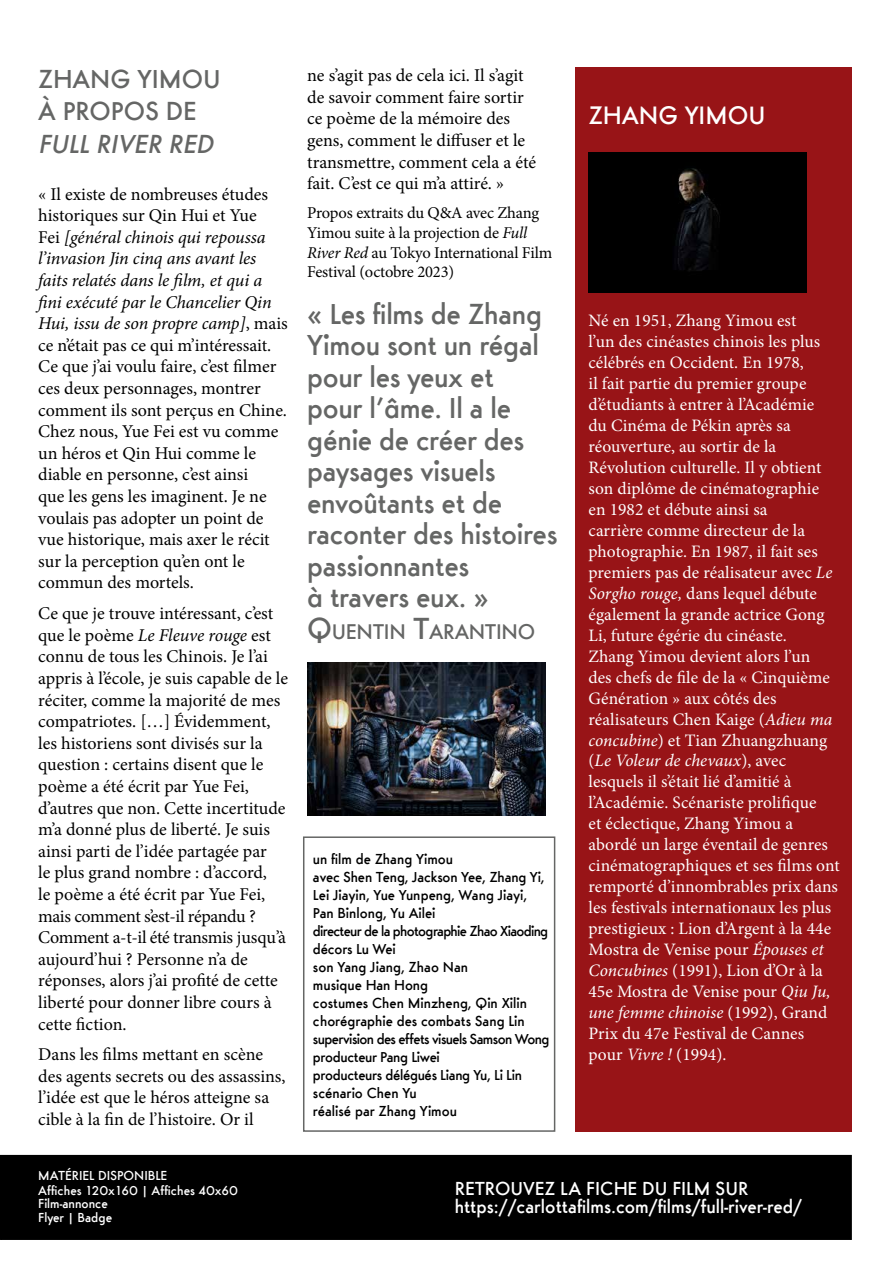
<style>
.page{position:relative;width:893px;height:1263px;background:#fff}
.page>*{position:absolute;margin:0;border:0;box-sizing:border-box;transform-origin:0 0}
.t1{font:500 30px/31.5px "Futura Ridendo";letter-spacing:-.01em;color:#656665}
.t2{font:500 27px/32.4px "Futura Ridendo";color:#656665}
.t3{font:italic 500 27px "Futura Ridendo";color:#656665}
.t4{font:500 26.25px "Futura Ridendo";color:#fff}
.t5{font:500 22.05px "Futura Ridendo";letter-spacing:-.015em;color:#656665}
.t6{font:500 19.5px/18px "Futura Ridendo";color:#fff}
.t7{font:18px/21.6px "Minion Pro";color:#000}
.t8{font:17.4px/21px "Minion Pro";letter-spacing:.005em;color:#fff}
.t9{font:16.5px/19.8px "Minion Pro";letter-spacing:-.015em;color:#000}
.t10{font:500 15px/18px "Futura Ridendo";letter-spacing:-.005em;color:#000}
.t11{font:500 13.5px/15px "Futura Ridendo";color:#fff}
.s1{font-style:italic}
.s2{font-size:31.5px}
</style>
<div class="page">
<img style="left:307px;top:663px;width:238px;height:153px">
<div style="left:1px;top:1156px;width:850px;height:83px;background:#000"></div>
<div style="left:0;top:1155px;width:852px;height:85px;border:2px solid #000"></div>
<div style="left:575px;top:67px;width:276px;height:1065px;background:#981417"></div>
<div style="left:303px;top:836px;width:252px;height:296px;border:2px solid #656665"></div>
<img style="left:589px;top:152px;width:218px;height:140px">
<h2 class="t2" style="left:38px;top:62px;width:184px">ZHANG YIMOU<br>À PROPOS DE</h2>
<h2 class="t3" style="left:38px;top:128px;width:182px">FULL RIVER RED</h2>
<p class="t7" style="left:38px;top:183px;width:251px">« Il existe de nombreuses études historiques sur Qin Hui et Yue<br>Fei <span class="s1">[général chinois qui repoussa l’invasion Jin cinq ans avant les faits relatés dans le film, et qui a fini exécuté par le Chancelier Qin<br>Hui, issu de son propre camp]</span>, mais ce n’était pas ce qui m’intéressait.<br>Ce que j’ai voulu faire, c’est filmer ces deux personnages, montrer comment ils sont perçus en Chine.<br>Chez nous, Yue Fei est vu comme un héros et Qin Hui comme le diable en personne, c’est ainsi<br>que les gens les imaginent. Je ne voulais pas adopter un point de vue historique, mais axer le récit sur la perception qu’en ont le commun des mortels.</p>
<p class="t7" style="left:38px;top:603px;width:251px">Ce que je trouve intéressant, c’est que le poème <span class="s1">Le Fleuve rouge</span> est connu de tous les Chinois. Je l’ai appris à l’école, je suis capable de le réciter, comme la majorité de mes compatriotes. […] Évidemment, les historiens sont divisés sur la question : certains disent que le poème a été écrit par Yue Fei, d’autres que non. Cette incertitude m’a donné plus de liberté. Je suis ainsi parti de l’idée partagée par<br>le plus grand nombre : d’accord,<br>le poème a été écrit par Yue Fei, mais comment s’est-il répandu ?<br>Comment a-t-il été transmis jusqu’à aujourd’hui ? Personne n’a de réponses, alors j’ai profité de cette liberté pour donner libre cours à cette fiction.</p>
<p class="t7" style="left:38px;top:1044px;width:249px">Dans les films mettant en scène des agents secrets ou des assassins, l’idée est que le héros atteigne sa cible à la fin de l’histoire. Or il</p>
<p class="t11" style="left:38px;top:1168px;width:201px">MATÉRIEL DISPONIBLE<br>Affiches 120x160 | Affiches 40x60</p>
<p class="t11" style="left:38px;top:1197px;width:75px;line-height:13.5px">Film-annonce<br>Flyer | Badge</p>
<p class="t7" style="left:307px;top:65px;width:230px">ne s’agit pas de cela ici. Il s’agit de savoir comment faire sortir ce poème de la mémoire des gens, comment le diffuser et le transmettre, comment cela a été fait. C’est ce qui m’a attiré. »</p>
<p class="t9" style="left:307px;top:203px;width:247px">Propos extraits du Q&amp;A avec Zhang<br>Yimou suite à la projection de <span class="s1">Full<br>River Red</span> au Tokyo International Film<br>Festival (octobre 2023)</p>
<h1 class="t1" style="left:307px;top:298px;width:252px">« Les films de Zhang<br>Yimou sont un régal pour les yeux et<br>pour l’âme. Il a le génie de créer des paysages visuels envoûtants et de raconter des histoires passionnantes<br>à travers eux. »</h1>
<p class="t5" style="left:307px;top:619px;width:230px"><span class="s2">Q</span>UENTIN <span class="s2">T</span>ARANTINO</p>
<p class="t10" style="left:313px;top:849px;width:238px">un film de Zhang Yimou<br>avec Shen Teng, Jackson Yee, Zhang Yi,<br>Lei Jiayin, Yue Yunpeng, Wang Jiayi,<br>Pan Binlong, Yu Ailei<br>directeur de la photographie Zhao Xiaoding décors Lu Wei<br>son Yang Jiang, Zhao Nan<br>musique Han Hong<br>costumes Chen Minzheng, Qin Xilin chorégraphie des combats Sang Lin supervision des effets visuels Samson Wong producteur Pang Liwei<br>producteurs délégués Liang Yu, Li Lin scénario Chen Yu<br>réalisé par Zhang Yimou</p>
<h3 class="t4" style="left:588px;top:100px;width:179px">ZHANG YIMOU</h3>
<p class="t8" style="left:588px;top:310px;width:253px">Né en 1951, Zhang Yimou est<br>l’un des cinéastes chinois les plus célébrés en Occident. En 1978,<br>il fait partie du premier groupe d’étudiants à entrer à l’Académie<br>du Cinéma de Pékin après sa réouverture, au sortir de la<br>Révolution culturelle. Il y obtient son diplôme de cinématographie en 1982 et débute ainsi sa<br>carrière comme directeur de la photographie. En 1987, il fait ses premiers pas de réalisateur avec <span class="s1">Le<br>Sorgho rouge,</span> dans lequel débute également la grande actrice Gong<br>Li, future égérie du cinéaste.<br>Zhang Yimou devient alors l’un<br>des chefs de file de la « Cinquième<br>Génération » aux côtés des réalisateurs Chen Kaige (<span class="s1">Adieu ma concubine</span>) et Tian Zhuangzhuang (<span class="s1">Le Voleur de chevaux</span>), avec lesquels il s’était lié d’amitié à l’Académie. Scénariste prolifique<br>et éclectique, Zhang Yimou a abordé un large éventail de genres cinématographiques et ses films ont remporté d’innombrables prix dans les festivals internationaux les plus prestigieux : Lion d’Argent à la 44e<br>Mostra de Venise pour <span class="s1">Épouses et<br>Concubines</span> (1991), Lion d’Or à la<br>45e Mostra de Venise pour <span class="s1">Qiu Ju, une femme chinoise</span> (1992), Grand<br>Prix du 47e Festival de Cannes pour <span class="s1">Vivre !</span> (1994).</p>
<p class="t6" style="left:455px;top:1180px;width:349px">RETROUVEZ LA FICHE DU FILM SUR https://carlottafilms.com/films/full-river-red/</p>
</div>
